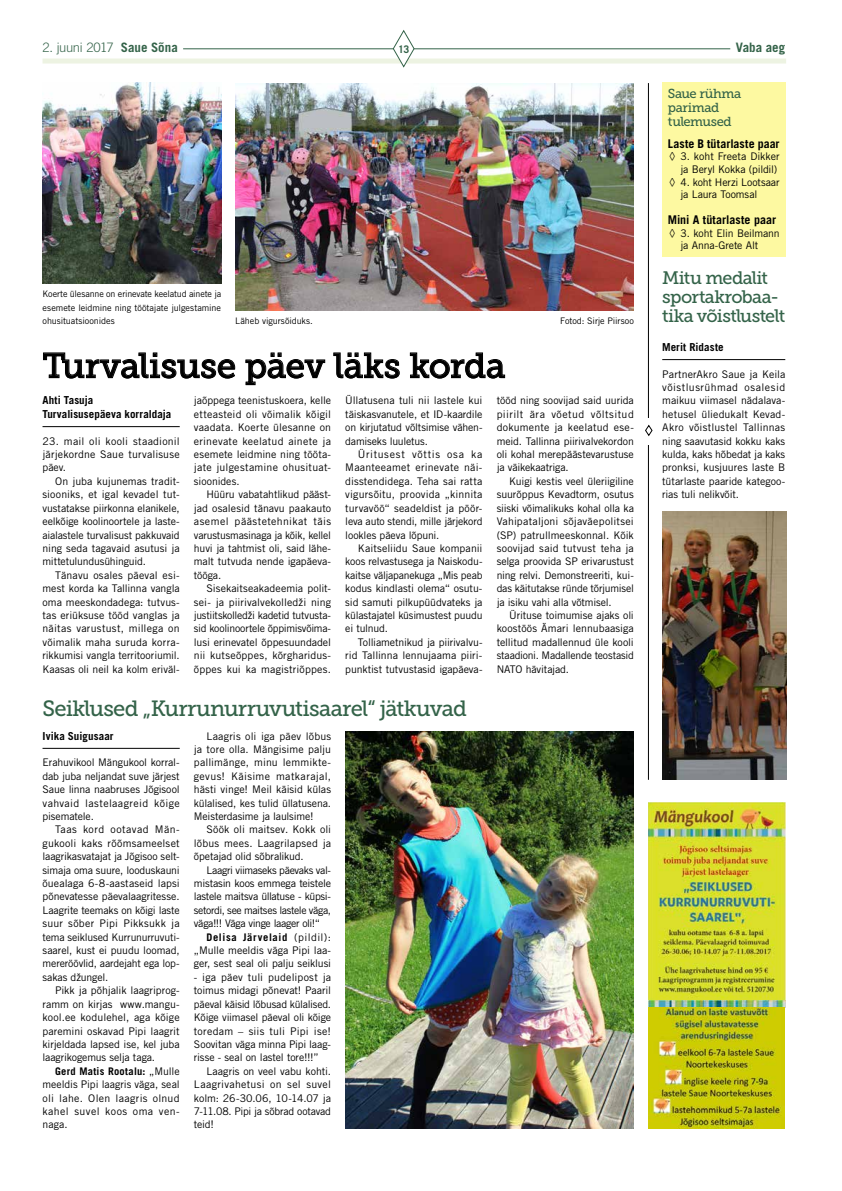
<style>
.page{position:relative;width:842px;height:1191px;background:#fff}
.page>*{position:absolute;margin:0;border:0;box-sizing:border-box;transform-origin:0 0}
.t1{font:35px "Museo Slab 500";letter-spacing:-.01em;color:#000}
.t2{font:22px "Museo Slab 500";letter-spacing:-.035em;color:#346349}
.t3{font:18px/19px "Museo Slab 500";letter-spacing:-.035em;color:#346349}
.t4{font:13px/14px "Museo Slab 500";letter-spacing:-.03em;color:#346349}
.t5{font:300 13px "Trade Gothic LT Std";letter-spacing:-.025em;color:#346349}
.t6{font:700 13px "Trade Gothic LT Std";letter-spacing:-.005em;color:#346349}
.t7{font:700 12px "Trade Gothic LT Std";letter-spacing:.005em;color:#000}
.t8{font:700 11px/13.4px "Trade Gothic LT Std";letter-spacing:.005em;color:#000}
.t9{font:10.5px/13.4px "Trade Gothic LT Std";letter-spacing:-.01em;color:#000;text-align:justify}
.t10{font:700 10.5px "Trade Gothic LT Std";color:#346349}
.t11{font:9px/13.4px "Trade Gothic LT Std";letter-spacing:-.005em;color:#000;text-align:justify}
.s1{font-weight:700}
</style>
<div class="page">
<div style="left:43px;top:58px;width:743px;height:5px;background:#edf3e2"></div>
<hr style="left:183px;top:49px;width:547px;height:1px;background:#346349">
<svg style="left:393px;top:30px;width:22px;height:38px"></svg>
<hr style="left:648px;top:83px;width:1px;height:697px;background:#000">
<div style="left:642px;top:418px;width:14px;height:27px;background:#fff"></div>
<svg style="left:645px;top:424px;width:8px;height:12px"></svg>
<img style="left:648px;top:802px;width:137px;height:326px">
<hr style="left:662px;top:359px;width:123px;height:1px;background:#000">
<img style="left:662px;top:512px;width:124px;height:268px">
<div style="left:662px;top:83px;width:123px;height:174px;background:#fdf9a1"></div>
<hr style="left:43px;top:748px;width:137px;height:1px;background:#000">
<svg style="left:43px;top:352px;width:193px;height:27px"></svg>
<svg style="left:245px;top:352px;width:81px;height:34px"></svg>
<svg style="left:333px;top:352px;width:67px;height:27px"></svg>
<svg style="left:409px;top:352px;width:97px;height:27px"></svg>
<hr style="left:43px;top:426px;width:137px;height:1px;background:#000">
<img style="left:345px;top:731px;width:289px;height:397px">
<img style="left:43px;top:83px;width:178px;height:201px">
<img style="left:235px;top:83px;width:399px;height:228px">
<p class="t5" style="left:43px;top:40px;width:137px">2. juuni 2017 <span class="s1">Saue Sõna</span></p>
<p class="t10" style="left:398px;top:42px;width:13px">13</p>
<p class="t6" style="left:736px;top:40px;width:51px">Vaba aeg</p>
<p class="t11" style="left:43px;top:287px;width:180px">Koerte ülesanne on erinevate keelatud ainete ja esemete leidmine ning töötajate julgestamine ohusituatsioonides</p>
<p class="t11" style="left:235px;top:314px;width:79px">Läheb vigursõiduks.</p>
<p class="t11" style="left:560px;top:314px;width:75px">Fotod: Sirje Piirsoo</p>
<h1 class="t1" style="left:43px;top:346px;width:464px">Turvalisuse päev läks korda</h1>
<p class="t8" style="left:43px;top:394px;width:130px">Ahti Tasuja<br>Turvalisusepäeva korraldaja</p>
<p class="t9" style="left:43px;top:434px;width:139px">23. mail oli kooli staadionil järjekordne Saue turvalisuse päev.</p>
<p class="t9" style="left:43px;top:474px;width:139px;text-indent:13px">On juba kujunemas tradit&shy;siooniks, et igal kevadel tut&shy;vustatakse piirkonna elanikele, eelkõige koolinoortele ja laste&shy;aialastele turvalisust pakkuvaid ning seda tagavaid asutusi ja mittetulundusühinguid.</p>
<p class="t9" style="left:43px;top:568px;width:139px;text-indent:13px">Tänavu osales päeval esi&shy;mest korda ka Tallinna vangla oma meeskondadega: tutvus&shy;tas eriüksuse tööd vanglas ja näitas varustust, millega on võimalik maha suruda korra&shy;rikkumisi vangla territooriumil.<br>Kaasas oli neil ka kolm eriväl-</p>
<p class="t9" style="left:345px;top:394px;width:139px">Üllatusena tuli nii lastele kui täiskasvanutele, et ID-kaardile on kirjutatud võltsimise vähen&shy;damiseks luuletus.</p>
<p class="t9" style="left:345px;top:447px;width:139px;text-indent:13px">Üritusest võttis osa ka Maanteeamet erinevate näi&shy;disstendidega. Teha sai ratta vigursõitu, proovida „kinnita turvavöö“ seadeldist ja pöör&shy;leva auto stendi, mille järjekord lookles päeva lõpuni.</p>
<p class="t9" style="left:345px;top:541px;width:139px;text-indent:13px">Kaitseliidu Saue kompanii koos relvastusega ja Naiskodu&shy;kaitse väljapanekuga „Mis peab kodus kindlasti olema“ osutu&shy;sid samuti pilkupüüdvateks ja külastajatel küsimustest puudu ei tulnud.</p>
<p class="t9" style="left:345px;top:635px;width:139px;text-indent:13px">Tolliametnikud ja piirivalvu&shy;rid Tallinna lennujaama piiri&shy;punktist tutvustasid igapäeva-</p>
<p class="t9" style="left:194px;top:394px;width:139px">jaõppega teenistuskoera, kelle etteasteid oli võimalik kõigil vaadata. Koerte ülesanne on erinevate keelatud ainete ja esemete leidmine ning tööta&shy;jate julgestamine ohusituat&shy;sioonides.</p>
<p class="t9" style="left:194px;top:488px;width:139px;text-indent:13px">Hüüru vabatahtlikud pääst&shy;jad osalesid tänavu paakauto asemel päästetehnikat täis varustusmasinaga ja kõik, kellel huvi ja tahtmist oli, said lähe&shy;malt tutvuda nende igapäeva&shy;tööga.</p>
<p class="t9" style="left:194px;top:581px;width:139px;text-indent:13px">Sisekaitseakadeemia polit&shy;sei- ja piirivalvekolledži ning justiitskolledži kadetid tutvusta&shy;sid koolinoortele õppimisvõima&shy;lusi erinevatel õppesuundadel nii kutseõppes, kõrgharidus&shy;õppes kui ka magistriõppes.</p>
<p class="t9" style="left:497px;top:394px;width:139px">tööd ning soovijad said uurida piirilt ära võetud võltsitud dokumente ja keelatud ese&shy;meid. Tallinna piirivalvekordon oli kohal merepäästevarustuse ja väikekaatriga.</p>
<p class="t9" style="left:497px;top:474px;width:139px;text-indent:13px">Kuigi kestis veel üleriigiline suurõppus Kevadtorm, osutus siiski võimalikuks kohal olla ka Vahipataljoni sõjaväepolitsei (SP) patrullmeeskonnal. Kõik soovijad said tutvust teha ja selga proovida SP erivarustust ning relvi. Demonstreeriti, kui&shy;das käitutakse ründe tõrjumisel ja isiku vahi alla võtmisel.</p>
<p class="t9" style="left:497px;top:608px;width:139px;text-indent:13px">Ürituse toimumise ajaks oli koostöös Ämari lennubaasiga tellitud madallennud üle kooli staadioni. Madallende teostasid NATO hävitajad.</p>
<h2 class="t2" style="left:43px;top:696px;width:426px">Seiklused „Kurrunurruvutisaarel“ jätkuvad</h2>
<p class="t8" style="left:43px;top:729px;width:72px">Ivika Suigusaar</p>
<p class="t9" style="left:43px;top:756px;width:139px">Erahuvikool Mängukool korral&shy;dab juba neljandat suve järjest Saue linna naabruses Jõgisool vahvaid lastelaagreid kõige pisematele.</p>
<p class="t9" style="left:43px;top:823px;width:139px;text-indent:13px">Taas kord ootavad Män&shy;gukooli kaks rõõmsameelset laagrikasvatajat ja Jõgisoo selt&shy;simaja oma suure, looduskauni õuealaga 6-8-aastaseid lapsi põnevatesse päevalaagritesse.<br>Laagrite teemaks on kõigi laste suur sõber Pipi Pikksukk ja tema seiklused Kurrunurruvuti&shy;saarel, kust ei puudu loomad, mereröövlid, aardejaht ega lop&shy;sakas džungel.</p>
<p class="t9" style="left:43px;top:983px;width:139px;text-indent:13px">Pikk ja põhjalik laagriprog&shy;ramm on kirjas www.mangu&shy;kool.ee kodulehel, aga kõige paremini oskavad Pipi laagrit kirjeldada lapsed ise, kel juba laagrikogemus selja taga.</p>
<p class="t9" style="left:43px;top:1064px;width:139px;text-indent:13px"><span class="s1">Gerd Matis Rootalu:</span> „Mulle meeldis Pipi laagris väga, seal oli lahe. Olen laagris olnud kahel suvel koos oma ven&shy;naga.</p>
<p class="t9" style="left:194px;top:729px;width:139px;text-indent:13px">Laagris oli iga päev lõbus ja tore olla. Mängisime palju pallimänge, minu lemmikte&shy;gevus! Käisime matkarajal, hästi vinge! Meil käisid külas külalised, kes tulid üllatusena.<br>Meisterdasime ja laulsime!</p>
<p class="t9" style="left:194px;top:823px;width:139px;text-indent:13px">Söök oli maitsev. Kokk oli lõbus mees. Laagrilapsed ja õpetajad olid sõbralikud.</p>
<p class="t9" style="left:194px;top:863px;width:139px;text-indent:13px">Laagri viimaseks päevaks val&shy;mistasin koos emmega teistele lastele maitsva üllatuse - küpsi&shy;setordi, see maitses lastele väga, väga!!! Väga vinge laager oli!“</p>
<p class="t9" style="left:194px;top:930px;width:139px;text-indent:13px"><span class="s1">Delisa Järvelaid</span> (pildil): „Mulle meeldis väga Pipi laa&shy;ger, sest seal oli palju seiklusi</p>
<p class="t9" style="left:194px;top:970px;width:139px">- iga päev tuli pudelipost ja toimus midagi põnevat! Paaril päeval käisid lõbusad külalised.<br>Kõige viimasel päeval oli kõige toredam – siis tuli Pipi ise!<br>Soovitan väga minna Pipi laag&shy;risse - seal on lastel tore!!!”</p>
<p class="t9" style="left:194px;top:1064px;width:139px;text-indent:13px">Laagris on veel vabu kohti.<br>Laagrivahetusi on sel suvel kolm: 26-30.06, 10-14.07 ja 7-11.08. Pipi ja sõbrad ootavad teid!</p>
<p class="t4" style="left:668px;top:87px;width:75px">Saue rühma parimad tulemused</p>
<p class="t7" style="left:668px;top:136px;width:113px">Laste B tütarlaste paar</p>
<p class="t9" style="left:669px;top:150px;width:112px">◊ 3. koht Freeta Dikker</p>
<p class="t9" style="left:680px;top:162px;width:98px">ja Beryl Kokka (pildil)</p>
<p class="t9" style="left:669px;top:175px;width:112px">◊ 4. koht Herzi Lootsaar</p>
<p class="t9" style="left:680px;top:187px;width:78px">ja Laura Toomsal</p>
<p class="t7" style="left:668px;top:212px;width:110px">Mini A tütarlaste paar</p>
<p class="t9" style="left:680px;top:226px;width:101px;line-height:12.6px;text-indent:-11px">◊ 3. koht Elin Beilmann ja Anna-Grete Alt</p>
<h3 class="t3" style="left:662px;top:268px;width:125px">Mitu medalit sportakrobaa&shy;tika võistlustelt</h3>
<p class="t8" style="left:662px;top:340px;width:63px">Merit Ridaste</p>
<p class="t9" style="left:662px;top:367px;width:125px">PartnerAkro Saue ja Keila võistlusrühmad osalesid maikuu viimasel nädalava&shy;hetusel üliedukalt Kevad-Akro võistlustel Tallinnas ning saavutasid kokku kaks kulda, kaks hõbedat ja kaks pronksi, kusjuures laste B tütarlaste paaride kategoo&shy;rias tuli nelikvõit.</p>
</div>
